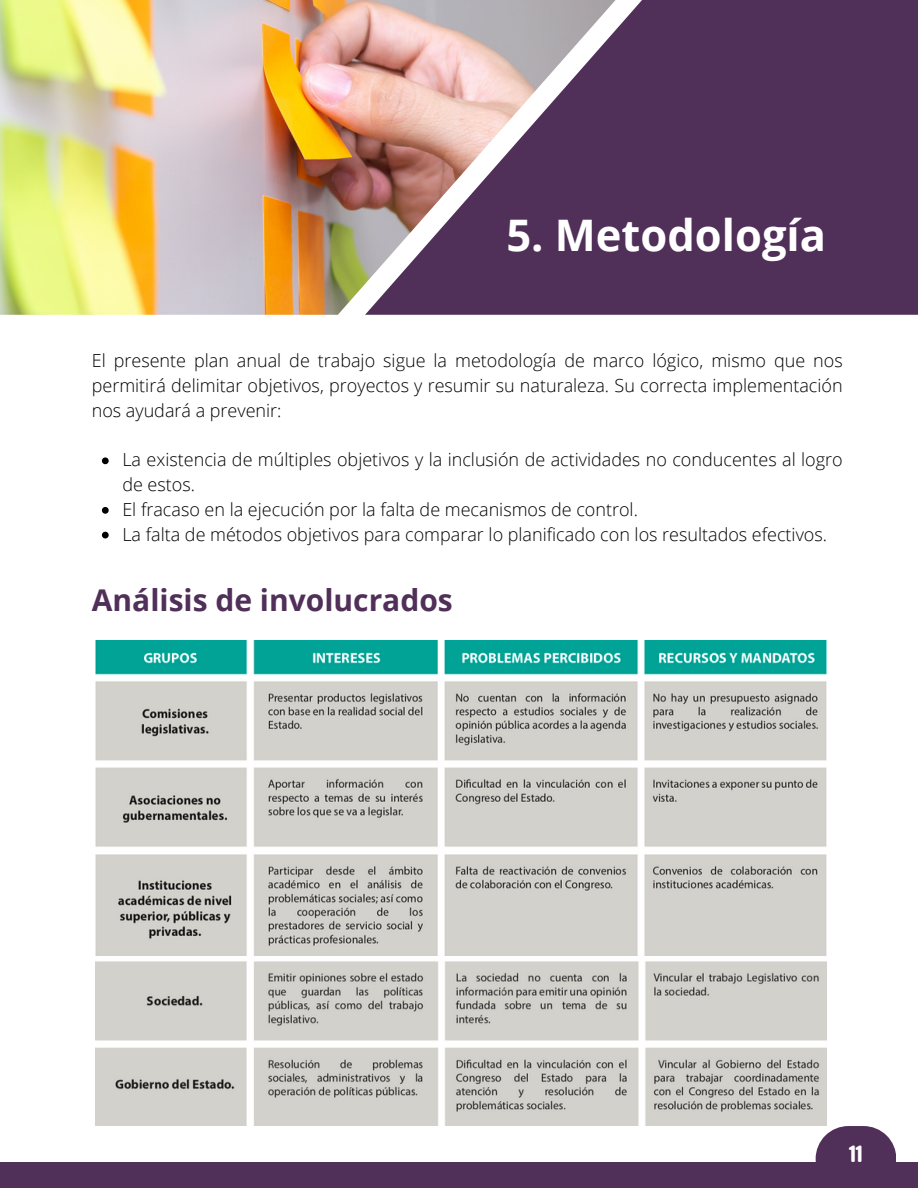
<style>
.page{position:relative;width:918px;height:1188px;background:#fff}
.page>*{position:absolute;margin:0;border:0;box-sizing:border-box;transform-origin:0 0}
.t1{font:700 43.5px "Open Sans";color:#fff}
.t2{font:700 30px "Open Sans";color:#502f59}
.t3{font:800 22.5px "Dosis";color:#fff}
.t4{font:300 18px/24.8px "Open Sans";color:#000;text-align:justify}
</style>
<div class="page">
<img style="left:0;top:0;width:365px;height:315px">
<svg style="left:365px;top:0;width:553px;height:315px;background:#715170"></svg>
<img style="left:95px;top:641px;width:732px;height:485px">
<svg style="left:102px;top:457px;width:7px;height:7px"></svg>
<svg style="left:102px;top:507px;width:7px;height:7px"></svg>
<svg style="left:102px;top:532px;width:7px;height:6px"></svg>
<div style="left:0;top:1162px;width:918px;height:26px;background:#502f59"></div>
<svg style="left:816px;top:1126px;width:80px;height:36px;background:#6b4f72"></svg>
<p class="t1" style="left:506px;top:205px;width:321px">5. Metodología</p>
<p class="t4" style="left:92px;top:348px;width:752px">El presente plan anual de trabajo sigue la metodología de marco lógico, mismo que nos permitirá delimitar objetivos, proyectos y resumir su naturaleza. Su correcta implementación nos ayudará a prevenir:</p>
<p class="t4" style="left:122px;top:447px;width:722px">La existencia de múltiples objetivos y la inclusión de actividades no conducentes al logro de estos.</p>
<p class="t4" style="left:122px;top:497px;width:517px">El fracaso en la ejecución por la falta de mecanismos de control.</p>
<p class="t4" style="left:122px;top:521px;width:706px">La falta de métodos objetivos para comparar lo planificado con los resultados efectivos.</p>
<p class="t2" style="left:92px;top:579px;width:363px">Aná lisis de involucrados</p>
<p class="t3" style="left:849px;top:1139px;width:15px">11</p>
</div>
